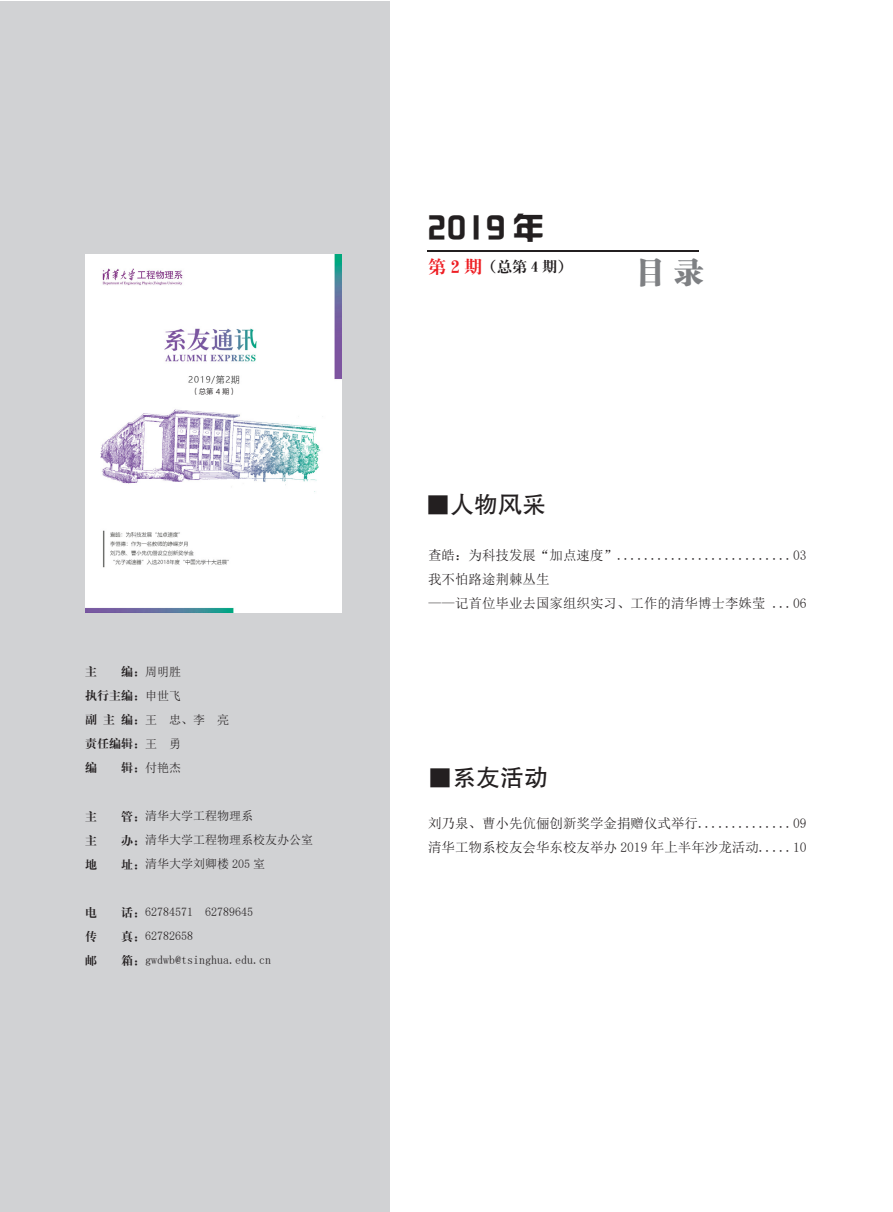
<style>
.page{position:relative;width:893px;height:1212px;background:#fff}
.page>*{position:absolute;margin:0;border:0;box-sizing:border-box;transform-origin:0 0}
.t1{font:30px "FZHZGBJW GB1 0";color:#231f20}
.t2{font:30px "FZCSK GBK1 0";color:#7e8083}
.t3{font:24px "FZHTJW GB1 0";color:#231f20}
.t4{font:15px "H Ya 4 gj";color:#231f20}
.t5{font:13.5px/24px "Sim Sun";color:#231f20}
.t6{font:12px "Sim Sun";color:#231f20}
.t7{font:12px/24px "H Ya 4 gj";color:#231f20}
.t8{font:7.5px "HY Qi Hei EZS";color:#231f20}
.s1{font-family:"H Ya 4 gj"}
.s2{font-family:"Sim Sun"}
.s3{font-size:18px;color:#ee1d23}
</style>
<div class="page">
<div style="left:0;top:2px;width:390px;height:1210px;background:#d1d2d4"></div>
<hr style="left:427px;top:251px;width:272px;height:1px;background:#231f20">
<img style="left:85px;top:254px;width:257px;height:358px">
<p class="t8" style="left:191px;top:387px;width:47px">（总第 4 期）</p>
<p class="t7" style="left:85px;top:660px;width:13px">主</p>
<p class="t6" style="left:121px;top:666px;width:61px"><span class="s1">编：</span>周明胜</p>
<p class="t7" style="left:85px;top:684px;width:97px">执行主编：<span class="s2">申世飞</span></p>
<p class="t6" style="left:85px;top:714px;width:145px"><span class="s1">副 主 编：</span>王　忠、李　亮</p>
<p class="t7" style="left:85px;top:732px;width:97px">责任编辑：<span class="s2">王 勇</span>编</p>
<p class="t6" style="left:121px;top:762px;width:61px"><span class="s1">辑：</span>付艳杰</p>
<p class="t7" style="left:85px;top:804px;width:13px">主</p>
<p class="t6" style="left:121px;top:810px;width:133px"><span class="s1">管：</span>清华大学工程物理系</p>
<p class="t7" style="left:85px;top:828px;width:13px">主</p>
<p class="t6" style="left:121px;top:834px;width:193px"><span class="s1">办：</span>清华大学工程物理系校友办公室</p>
<p class="t7" style="left:85px;top:852px;width:13px">地</p>
<p class="t6" style="left:121px;top:858px;width:145px"><span class="s1">址：</span>清华大学刘卿楼 205 室</p>
<p class="t7" style="left:85px;top:900px;width:13px">电</p>
<p class="t6" style="left:121px;top:906px;width:133px"><span class="s1">话：</span>62784571 62789645</p>
<p class="t7" style="left:85px;top:924px;width:13px">传</p>
<p class="t6" style="left:121px;top:930px;width:73px"><span class="s1">真：</span>62782658</p>
<p class="t7" style="left:85px;top:948px;width:13px">邮</p>
<p class="t6" style="left:121px;top:954px;width:151px"><span class="s1">箱：</span>gwdwb@tsinghua.edu.cn</p>
<h1 class="t1" style="left:427px;top:212px;width:118px">2019 年</h1>
<p class="t4" style="left:428px;top:259px;width:145px"><span class="s3">第2期</span>（总第 4 期）</p>
<h1 class="t2" style="left:635px;top:256px;width:70px">目 录</h1>
<h2 class="t3" style="left:426px;top:491px;width:121px">■人物风采</h2>
<p class="t5" style="left:428px;top:543px;width:380px">查皓：为科技发展“加点速度”..........................03我不怕路途荆棘丛生<br>——记首位毕业去国家组织实习、工作的清华博士李姝莹 ...06</p>
<h2 class="t3" style="left:428px;top:764px;width:121px">■系友活动</h2>
<p class="t5" style="left:428px;top:811px;width:380px">刘乃泉、曹小先伉俪创新奖学金捐赠仪式举行..............09清华工物系校友会华东校友举办 2019 年上半年沙龙活动.....10</p>
</div>
